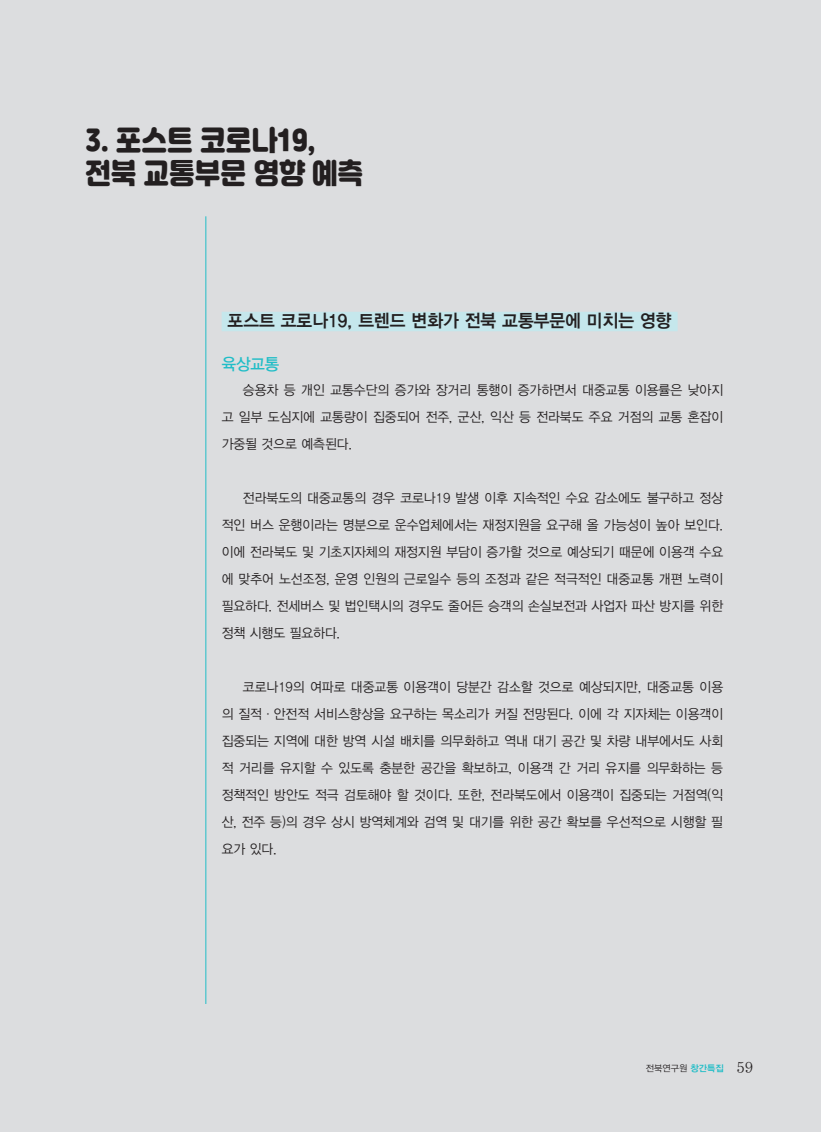
<style>
.page{position:relative;width:821px;height:1132px;background:#fff}
.page>*{position:absolute;margin:0;border:0;box-sizing:border-box;transform-origin:0 0}
.t1{font:28.2px/33.8px "Jalnan";color:#231f20;scale:.91 1}
.t2{font:18px "YDVYGO34";color:#231f20;scale:.95 1}
.t3{font:16.5px "YDVYGO33";color:#21bdc7;scale:.95 1}
.t4{font:13.5px/27px "YDVYGO32";color:#231f20;text-align:justify;scale:.95 1}
.t5{font:9px "YDVYGO32";color:#231f20}
.s1{font-family:"YDVYGO34";color:#21bdc7}
.s2{font-family:"YDVY Mj O33";font-size:15px}
</style>
<div class="page">
<div style="left:0;top:0;width:821px;height:1131px;background:#dcdddf"></div>
<div style="left:222px;top:311px;width:455px;height:20px;background:#c5e7ec"></div>
<hr style="left:206px;top:216px;width:1px;height:787px;background:#21bdc7">
<h1 class="t1" style="left:85px;top:125px;width:307px">3. 포스트 코로나19, 전북 교통부문 영향 예측</h1>
<h2 class="t2" style="left:228px;top:308px;width:469px">포스트 코로나19, 트렌드 변화가 전북 교통부문에 미치는 영향</h2>
<p class="t3" style="left:222px;top:353px;width:62px">육상교통</p>
<p class="t4" style="left:222px;top:375px;width:529px;text-indent:21px">승용차 등 개인 교통수단의 증가와 장거리 통행이 증가하면서 대중교통 이용률은 낮아지 고 일부 도심지에 교통량이 집중되어 전주, 군산, 익산 등 전라북도 주요 거점의 교통 혼잡이 가중될 것으로 예측된다.</p>
<p class="t4" style="left:222px;top:483px;width:529px;text-indent:21px">전라북도의 대중교통의 경우 코로나19 발생 이후 지속적인 수요 감소에도 불구하고 정상 적인 버스 운행이라는 명분으로 운수업체에서는 재정지원을 요구해 올 가능성이 높아 보인다. 이에 전라북도 및 기초지자체의 재정지원 부담이 증가할 것으로 예상되기 때문에 이용객 수요 에 맞추어 노선조정, 운영 인원의 근로일수 등의 조정과 같은 적극적인 대중교통 개편 노력이 필요하다. 전세버스 및 법인택시의 경우도 줄어든 승객의 손실보전과 사업자 파산 방지를 위한 정책 시행도 필요하다.</p>
<p class="t4" style="left:222px;top:672px;width:529px;text-indent:21px">코로나19의 여파로 대중교통 이용객이 당분간 감소할 것으로 예상되지만, 대중교통 이용 의 질적·안전적 서비스향상을 요구하는 목소리가 커질 전망된다. 이에 각 지자체는 이용객이 집중되는 지역에 대한 방역 시설 배치를 의무화하고 역내 대기 공간 및 차량 내부에서도 사회 적 거리를 유지할 수 있도록 충분한 공간을 확보하고, 이용객 간 거리 유지를 의무화하는 등 정책적인 방안도 적극 검토해야 할 것이다. 또한, 전라북도에서 이용객이 집중되는 거점역(익 산, 전주 등)의 경우 상시 방역체계와 검역 및 대기를 위한 공간 확보를 우선적으로 시행할 필 요가 있다.</p>
<p class="t5" style="left:646px;top:1061px;width:109px">전북연구원 <span class="s1">창간특집</span> <span class="s2">59</span></p>
</div>
